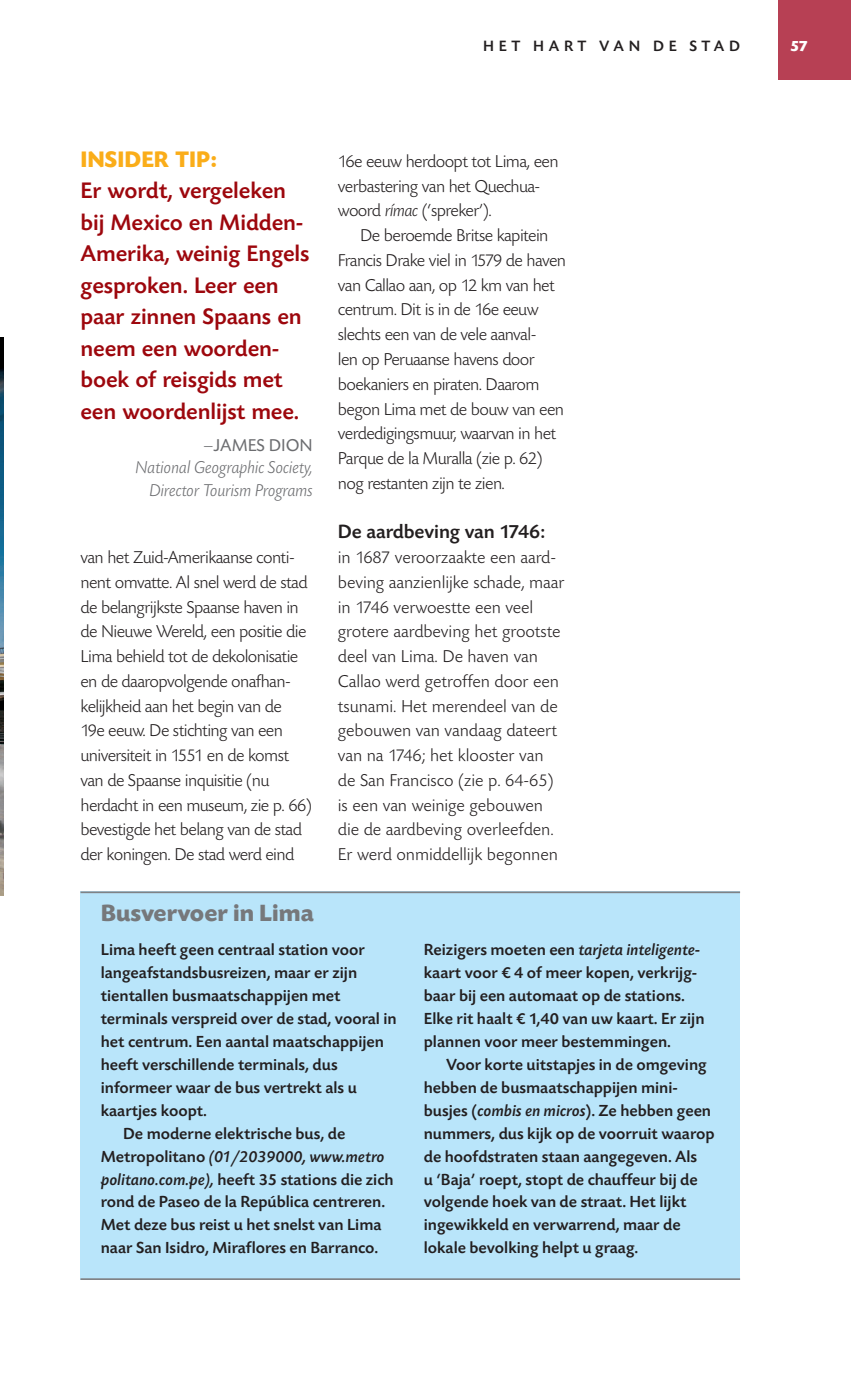
<style>
.page{position:relative;width:851px;height:1373px;background:#fff}
.page>*{position:absolute;margin:0;border:0;box-sizing:border-box;transform-origin:0 0}
.t1{font:700 24.75px "Today SBOP";color:#76787b}
.t2{font:500 23.62px/31.5px "Today SBOP";letter-spacing:-.005em;color:#9d070d}
.t3{font:700 23.62px "Today SBOP";color:#faad19}
.t4{font:500 20.25px "Today SBOP";letter-spacing:-.005em;color:#231f20}
.t5{font:300 18px/24.8px "Today SBOP";letter-spacing:-.035em;color:#231f20}
.t6{font:300 18px/24.8px "Today SBOP";letter-spacing:-.005em;color:#231f20}
.t7{font:italic 300 18px/22.5px "Today SBOP";letter-spacing:-.015em;color:#6c6d70;text-align:right}
.t8{font:500 16.88px "Today SBOP";color:#231f20}
.t9{font:italic 500 16.88px "Today SBOP";color:#231f20}
.t10{font:500 15.75px "Today SBOP";letter-spacing:.36em;color:#231f20}
.t11{font:500 15.75px "Today SBOP";letter-spacing:.3em;color:#231f20}
.t12{font:700 15.75px "Today SBOP";color:#fff}
.s1{font-weight:700;color:#faad19}
.s2{font-weight:400;font-style:normal}
.s3{font-style:italic}
.s4{font-style:normal}
</style>
<div class="page">
<div style="left:778px;top:0;width:72px;height:79px;background:#b74054"></div>
<img style="left:0;top:337px;width:4px;height:558px">
<div style="left:80px;top:891px;width:659px;height:389px;background:#b9e5fa"></div>
<hr style="left:80px;top:891px;width:659px;height:2px;background:#808285">
<hr style="left:80px;top:1278px;width:659px;height:2px;background:#808285">
<p class="t10" style="left:483px;top:37px;width:182px">Het hart van de</p>
<p class="t11" style="left:689px;top:37px;width:50px">stad</p>
<p class="t12" style="left:789px;top:37px;width:19px">57</p>
<p class="t3" style="left:80px;top:147px;width:12px">insi</p>
<p class="t2" style="left:80px;top:144px;width:230px;text-indent:44px"><span class="s1">der tip:<br></span>Er wordt, vergeleken bij Mexico en Midden-<br>Amerika, weinig Engels gesproken. Leer een paar zinnen Spaans en neem een woorden&shy;boek of reisgids met een woordenlijst mee.</p>
<p class="t7" style="left:135px;top:434px;width:179px">—<span class="s2">JAMES DION<br></span>National Geographic Society,<br>Director Tourism Programs</p>
<p class="t5" style="left:80px;top:545px;width:233px">van het Zuid-Amerikaanse conti&shy;nent omvatte. Al snel werd de stad de belangrijkste Spaanse haven in de Nieuwe Wereld, een positie die<br>Lima behield tot de dekolonisatie en de daaropvolgende onafhan&shy;kelijkheid aan het begin van de<br>19e eeuw. De stichting van een universiteit in 1551 en de komst van de Spaanse inquisitie (nu herdacht in een museum, zie p. 66) bevestigde het belang van de stad der koningen. De stad werd eind</p>
<p class="t1" style="left:101px;top:899px;width:214px">Busvervoer in Lima</p>
<p class="t5" style="left:338px;top:149px;width:222px">16e eeuw herdoopt tot Lima, een</p>
<p class="t5" style="left:338px;top:174px;width:204px">verbastering van het Quechua-</p>
<p class="t5" style="left:338px;top:199px;width:155px">woord <span class="s3">rímac</span> (‘spreker’).</p>
<p class="t5" style="left:360px;top:224px;width:190px">De beroemde Britse kapitein</p>
<p class="t5" style="left:338px;top:248px;width:229px">Francis Drake viel in 1579 de haven</p>
<p class="t5" style="left:338px;top:273px;width:218px">van Callao aan, op 12 km van het</p>
<p class="t5" style="left:338px;top:298px;width:202px">centrum. Dit is in de 16e eeuw</p>
<p class="t5" style="left:338px;top:323px;width:200px">slechts een van de vele aanval-</p>
<p class="t5" style="left:338px;top:347px;width:198px">len op Peruaanse havens door</p>
<p class="t5" style="left:338px;top:372px;width:203px">boekaniers en piraten. Daarom</p>
<p class="t5" style="left:338px;top:397px;width:227px">begon Lima met de bouw van een</p>
<p class="t5" style="left:338px;top:422px;width:220px">verdedigingsmuur, waarvan in het</p>
<p class="t5" style="left:338px;top:446px;width:206px">Parque de la Muralla (zie p. 62)</p>
<p class="t5" style="left:338px;top:471px;width:168px">nog restanten zijn te zien.</p>
<p class="t4" style="left:338px;top:521px;width:208px">De aardbeving van 1746:</p>
<p class="t6" style="left:338px;top:545px;width:228px">in 1687 veroorzaakte een aard&shy;beving aanzienlijke schade, maar in 1746 verwoestte een veel grotere aardbeving het grootste deel van Lima. De haven van<br>Callao werd getroffen door een tsunami. Het merendeel van de gebouwen van vandaag dateert van na 1746; het klooster van de San Francisco (zie p. 64-65) is een van weinige gebouwen die de aardbeving overleefden.<br>Er werd onmiddellijk begonnen</p>
<p class="t8" style="left:101px;top:940px;width:265px">Lima heeft geen centraal station voor</p>
<p class="t8" style="left:101px;top:963px;width:258px">langeafstandsbusreizen, maar er zijn</p>
<p class="t8" style="left:101px;top:986px;width:241px">tientallen busmaatschappijen met</p>
<p class="t8" style="left:101px;top:1009px;width:297px">terminals verspreid over de stad, vooral in</p>
<p class="t8" style="left:101px;top:1032px;width:285px">het centrum. Een aantal maatschappijen</p>
<p class="t8" style="left:101px;top:1055px;width:238px">heeft verschillende terminals, dus</p>
<p class="t8" style="left:101px;top:1078px;width:257px">informeer waar de bus vertrekt als u</p>
<p class="t8" style="left:101px;top:1101px;width:108px">kaartjes koopt.</p>
<p class="t8" style="left:123px;top:1124px;width:224px">De moderne elektrische bus, de</p>
<p class="t9" style="left:101px;top:1147px;width:285px"><span class="s4">Metropolitano</span> (01/2039000, www.metro</p>
<p class="t8" style="left:101px;top:1170px;width:294px"><span class="s3">politano.com.pe),</span> heeft 35 stations die zich</p>
<p class="t8" style="left:101px;top:1193px;width:286px">rond de Paseo de la República centreren.</p>
<p class="t8" style="left:101px;top:1216px;width:282px">Met deze bus reist u het snelst van Lima</p>
<p class="t8" style="left:101px;top:1239px;width:279px">naar San Isidro, Miraflores en Barranco.</p>
<p class="t8" style="left:423px;top:940px;width:278px">Reizigers moeten een <span class="s3">tarjeta inteligente</span>-</p>
<p class="t8" style="left:423px;top:963px;width:275px">kaart voor € 4 of meer kopen, verkrijg-</p>
<p class="t8" style="left:423px;top:986px;width:262px">baar bij een automaat op de stations.</p>
<p class="t8" style="left:423px;top:1009px;width:282px">Elke rit haalt € 1,40 van uw kaart. Er zijn</p>
<p class="t8" style="left:423px;top:1032px;width:248px">plannen voor meer bestemmingen.</p>
<p class="t8" style="left:446px;top:1055px;width:262px">Voor korte uitstapjes in de omgeving</p>
<p class="t8" style="left:423px;top:1078px;width:254px">hebben de busmaatschappijen mini-</p>
<p class="t8" style="left:423px;top:1101px;width:289px">busjes (<span class="s3">combis en micros</span>). Ze hebben geen</p>
<p class="t8" style="left:423px;top:1124px;width:292px">nummers, dus kijk op de voorruit waarop</p>
<p class="t8" style="left:423px;top:1147px;width:275px">de hoofdstraten staan aangegeven. Als</p>
<p class="t8" style="left:423px;top:1170px;width:275px">u ‘Baja’ roept, stopt de chauffeur bij de</p>
<p class="t8" style="left:423px;top:1193px;width:264px">volgende hoek van de straat. Het lijkt</p>
<p class="t8" style="left:423px;top:1216px;width:258px">ingewikkeld en verwarrend, maar de</p>
<p class="t8" style="left:423px;top:1239px;width:216px">lokale bevolking helpt u graag.</p>
</div>
